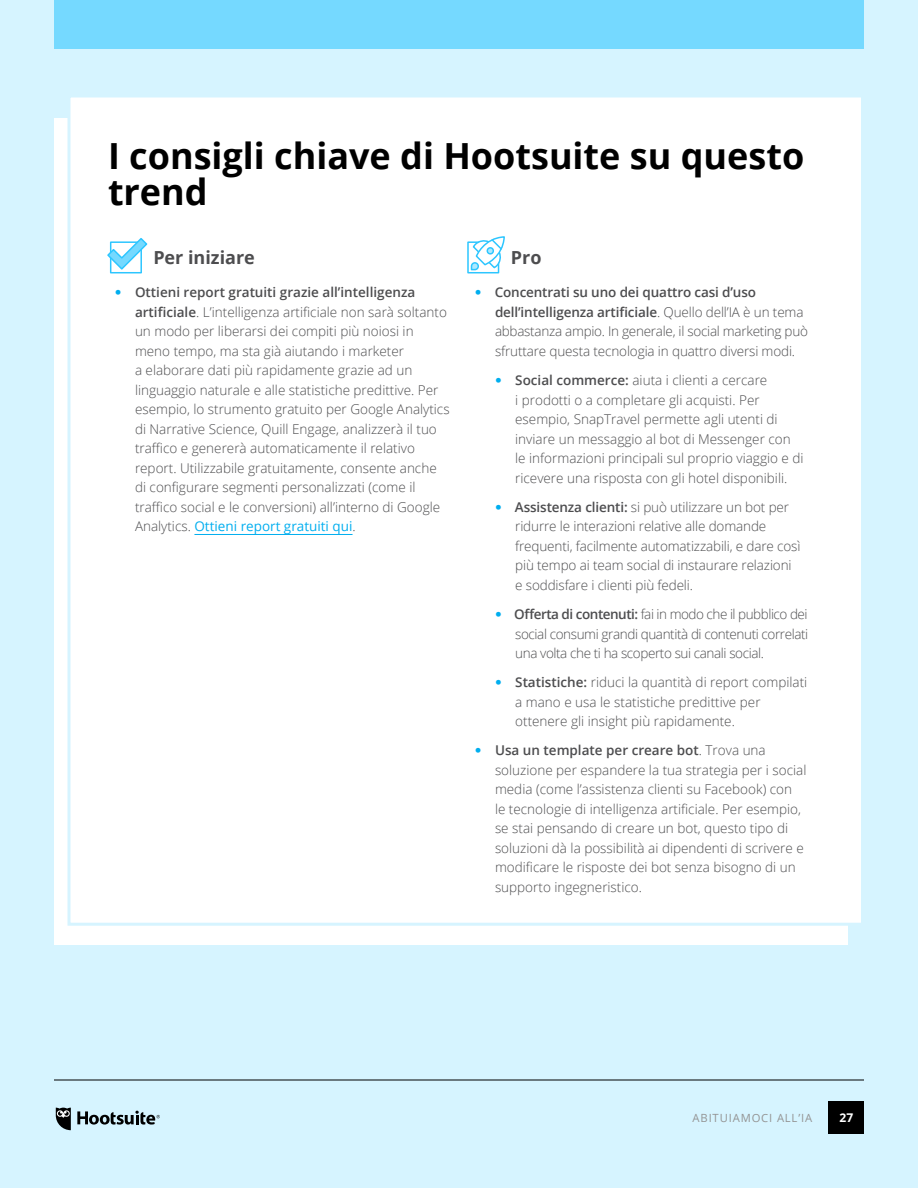
<style>
.page{position:relative;width:918px;height:1188px;background:#d6f4ff}
.page>*{position:absolute;margin:0;border:0;box-sizing:border-box;transform-origin:0 0}
.t1{font:700 36px/36px "Open Sans";color:#000}
.t2{font:700 18px "Open Sans";color:#4d4d4f}
.t3{font:300 13.5px/19.5px "Open Sans";color:#4d4d4f}
.t4{font:700 12px "Open Sans";color:#fff}
.t5{font:11.25px "Open Sans";letter-spacing:.075em;color:#949494}
.s1{font-weight:600}
.s2{font-weight:400;color:#00aeef}
</style>
<div class="page">
<div style="left:54px;top:118px;width:794px;height:827px;background:#fff"></div>
<div style="left:68px;top:94px;width:796px;height:832px;background:#fff;border:3px solid #d6f4ff"></div>
<hr style="left:194px;top:534px;width:159px;height:1px;background:#00aeef">
<svg style="left:110px;top:271px;width:32px;height:2px"></svg>
<svg style="left:107px;top:238px;width:41px;height:33px"></svg>
<svg style="left:467px;top:241px;width:32px;height:32px"></svg>
<svg style="left:470px;top:236px;width:35px;height:35px"></svg>
<div style="left:54px;top:0;width:810px;height:49px;background:#75d9ff"></div>
<hr style="left:54px;top:1080px;width:810px;height:1px;background:#000">
<svg style="left:56px;top:1108px;width:15px;height:22px"></svg>
<svg style="left:77px;top:1111px;width:83px;height:14px"></svg>
<div style="left:828px;top:1101px;width:36px;height:33px;background:#000"></div>
<h1 class="t1" style="left:108px;top:137px;width:698px">I consigli chiave di Hootsuite su questo trend</h1>
<h2 class="t2" style="left:153px;top:245px;width:103px">Per iniziare</h2>
<p class="t3" style="left:135px;top:282px;width:316px"><span class="s1">Ottieni report gratuiti grazie all’intelligenza artificiale</span>. L’intelligenza artificiale non sarà soltanto un modo per liberarsi dei compiti più noiosi in meno tempo, ma sta già aiutando i marketer<br>a elaborare dati più rapidamente grazie ad un linguaggio naturale e alle statistiche predittive. Per esempio, lo strumento gratuito per Google Analytics di Narrative Science, Quill Engage, analizzerà il tuo traffico e genererà automaticamente il relativo report. Utilizzabile gratuitamente, consente anche di configurare segmenti personalizzati (come il traffico social e le conversioni) all’interno di Google Analytics. <span class="s2">Ottieni report gratuiti qui</span>.</p>
<h2 class="t2" style="left:511px;top:245px;width:32px">Pro</h2>
<p class="t3" style="left:495px;top:282px;width:315px"><span class="s1">Concentrati su uno dei quattro casi d’uso dell’intelligenza artificiale</span>. Quello dell’IA è un tema abbastanza ampio. In generale, il social marketing può sfruttare questa tecnologia in quattro diversi modi.</p>
<p class="t3" style="left:515px;top:370px;width:290px"><span class="s1">Social commerce:</span> aiuta i clienti a cercare<br>i prodotti o a completare gli acquisti. Per esempio, SnapTravel permette agli utenti di inviare un messaggio al bot di Messenger con le informazioni principali sul proprio viaggio e di ricevere una risposta con gli hotel disponibili.</p>
<p class="t3" style="left:515px;top:497px;width:287px"><span class="s1">Assistenza clienti:</span> si può utilizzare un bot per ridurre le interazioni relative alle domande frequenti, facilmente automatizzabili, e dare così più tempo ai team social di instaurare relazioni e soddisfare i clienti più fedeli.</p>
<p class="t3" style="left:514px;top:604px;width:296px;text-align:justify"><span class="s1">Offerta di contenuti:</span> fai in modo che il pubblico dei social consumi grandi quantità di contenuti correlati una volta che ti ha scoperto sui canali social.</p>
<p class="t3" style="left:515px;top:672px;width:293px"><span class="s1">Statistiche:</span> riduci la quantità di report compilati a mano e usa le statistiche predittive per ottenere gli insight più rapidamente.</p>
<p class="t3" style="left:495px;top:740px;width:313px"><span class="s1">Usa un template per creare bot</span>. Trova una soluzione per espandere la tua strategia per i social media (come l’assistenza clienti su Facebook) con<br>le tecnologie di intelligenza artificiale. Per esempio, se stai pensando di creare un bot, questo tipo di soluzioni dà la possibilità ai dipendenti di scrivere e modificare le risposte dei bot senza bisogno di un supporto ingegneristico.</p>
<p class="t5" style="left:693px;top:1110px;width:8px">Abit</p>
<p class="t5" style="left:720px;top:1110px;width:94px">uiamoci all’IA</p>
<p class="t4" style="left:840px;top:1109px;width:15px">27</p>
</div>
